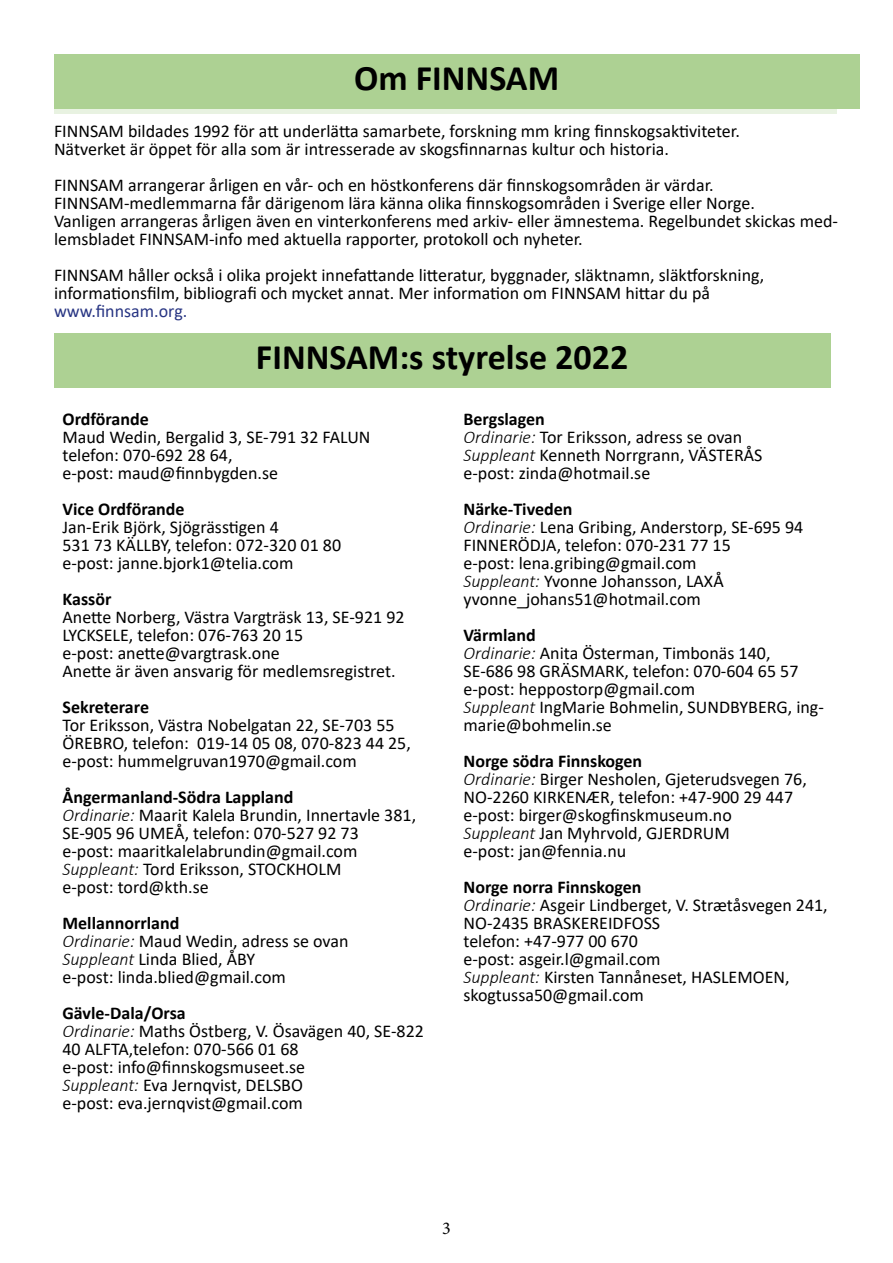
<style>
.page{position:relative;width:893px;height:1263px;background:#fff}
.page>*{position:absolute;margin:0;border:0;box-sizing:border-box;transform-origin:0 0}
.t1{font:700 36px "Calibri";color:#000}
.t2{font:18px/18px "Calibri";color:#000}
.t3{font:700 18px "Calibri";color:#000}
.t4{font:18px "Calibri";color:#283583}
.t5{font:18px "Minion Pro";color:#000}
.s1{font-weight:700}
.s2{font-weight:300;font-style:italic}
</style>
<div class="page">
<svg style="left:54px;top:108px;width:783px;height:5px;background:#dcebd1"></svg>
<div style="left:54px;top:54px;width:805px;height:54px;background:#add193"></div>
<div style="left:54px;top:334px;width:776px;height:54px;background:#add193"></div>
<h1 class="t1" style="left:354px;top:52px;width:207px">Om FINNSAM</h1>
<p class="t2" style="left:54px;top:121px;width:687px">FINNSAM bildades 1992 för att underlätta samarbete, forskning mm kring finnskogsaktiviteter.<br>Nätverket är öppet för alla som är intresserade av skogsfinnarnas kultur och historia.</p>
<p class="t2" style="left:54px;top:175px;width:785px">FINNSAM arrangerar årligen en vår- och en höstkonferens där finnskogsområden är värdar.<br>FINNSAM-medlemmarna får därigenom lära känna olika finnskogsområden i Sverige eller Norge.<br>Vanligen arrangeras årligen även en vinterkonferens med arkiv- eller ämnestema. Regelbundet skickas med&shy;lemsbladet FINNSAM-info med aktuella rapporter, protokoll och nyheter.</p>
<p class="t2" style="left:54px;top:265px;width:712px">FINNSAM håller också i olika projekt innefattande litteratur, byggnader, släktnamn, släktforskning, informationsfilm, bibliografi och mycket annat. Mer information om FINNSAM hittar du på</p>
<p class="t4" style="left:54px;top:298px;width:135px">www.finnsam.org.</p>
<h1 class="t1" style="left:256px;top:332px;width:374px">FINNSAM:s styrelse 2022</h1>
<p class="t2" style="left:463px;top:409px;width:301px"><span class="s1">Bergslagen<br></span><span class="s2">Ordinarie:</span> Tor Eriksson, adress se ovan<br><span class="s2">Suppleant</span> Kenneth Norrgrann, VÄSTERÅS e-post: zinda@hotmail.se</p>
<p class="t2" style="left:463px;top:499px;width:341px"><span class="s1">Närke-Tiveden<br></span><span class="s2">Ordinarie:</span> Lena Gribing, Anderstorp, SE-695 94<br>FINNERÖDJA, telefon: 070-231 77 15<br>e-post: lena.gribing@gmail.com<br><span class="s2">Suppleant:</span> Yvonne Johansson, LAXÅ yvonne_johans51@hotmail.com</p>
<p class="t2" style="left:463px;top:625px;width:362px"><span class="s1">Värmland<br></span><span class="s2">Ordinarie:</span> Anita Österman, Timbonäs 140,<br>SE-686 98 GRÄSMARK, telefon: 070-604 65 57 e-post: heppostorp@gmail.com<br><span class="s2">Suppleant</span> IngMarie Bohmelin, SUNDBYBERG, ing&shy;marie@bohmelin.se</p>
<p class="t2" style="left:463px;top:751px;width:345px"><span class="s1">Norge södra Finnskogen<br></span><span class="s2">Ordinarie:</span> Birger Nesholen, Gjeterudsvegen 76, NO-2260 KIRKENÆR, telefon: +47-900 29 447 e-post: birger@skogfinskmuseum.no <span class="s2">Suppleant</span> Jan Myhrvold, GJERDRUM<br>e-post: jan@fennia.nu</p>
<p class="t2" style="left:463px;top:877px;width:366px"><span class="s1">Norge norra Finnskogen<br></span><span class="s2">Ordinarie:</span> Asgeir Lindberget, V. Strætåsvegen 241,<br>NO-2435 BRASKEREIDFOSS<br>telefon: +47-977 00 670<br>e-post: asgeir.l@gmail.com<br><span class="s2">Suppleant:</span> Kirsten Tannåneset, HASLEMOEN, skogtussa50@gmail.com</p>
<p class="t3" style="left:63px;top:406px;width:88px">Ordförande</p>
<p class="t2" style="left:63px;top:427px;width:310px">Maud Wedin, Bergalid 3, SE-791 32 FALUN telefon: 070-692 28 64,<br>e-post: maud@finnbygden.se</p>
<p class="t3" style="left:63px;top:496px;width:124px">Vice Ordförande</p>
<p class="t2" style="left:63px;top:517px;width:280px">Jan-Erik Björk, Sjögrässtigen 4<br>531 73 KÄLLBY, telefon: 072-320 01 80 e-post: janne.bjork1@telia.com</p>
<p class="t3" style="left:63px;top:586px;width:50px">Kassör</p>
<p class="t2" style="left:63px;top:607px;width:344px">Anette Norberg, Västra Vargträsk 13, SE-921 92<br>LYCKSELE, telefon: 076-763 20 15<br>e-post: anette@vargtrask.one<br>Anette är även ansvarig för medlemsregistret.</p>
<p class="t3" style="left:63px;top:694px;width:88px">Sekreterare</p>
<p class="t2" style="left:63px;top:715px;width:350px">Tor Eriksson, Västra Nobelgatan 22, SE-703 55<br>ÖREBRO, telefon: 019-14 05 08, 070-823 44 25, e-post: hummelgruvan1970@gmail.com</p>
<p class="t2" style="left:63px;top:787px;width:355px"><span class="s1">Ångermanland-Södra Lappland<br></span><span class="s2">Ordinarie:</span> Maarit Kalela Brundin, Innertavle 381, SE-905 96 UMEÅ, telefon: 070-527 92 73<br>e-post: maaritkalelabrundin@gmail.com <span class="s2">Suppleant:</span> Tord Eriksson, STOCKHOLM<br>e-post: tord@kth.se</p>
<p class="t2" style="left:63px;top:913px;width:287px"><span class="s1">Mellannorrland<br></span><span class="s2">Ordinarie:</span> Maud Wedin, adress se ovan<br><span class="s2">Suppleant</span> Linda Blied, ÅBY<br>e-post: linda.blied@gmail.com</p>
<p class="t2" style="left:63px;top:1003px;width:363px"><span class="s1">Gävle-Dala/Orsa<br></span><span class="s2">Ordinarie:</span> Maths Östberg, V. Ösavägen 40, SE-822<br>40 ALFTA,telefon: 070-566 01 68<br>e-post: info@finnskogsmuseet.se<br><span class="s2">Suppleant:</span> Eva Jernqvist, DELSBO<br>e-post: eva.jernqvist@gmail.com</p>
<p class="t5" style="left:442px;top:1216px;width:10px">3</p>
</div>
